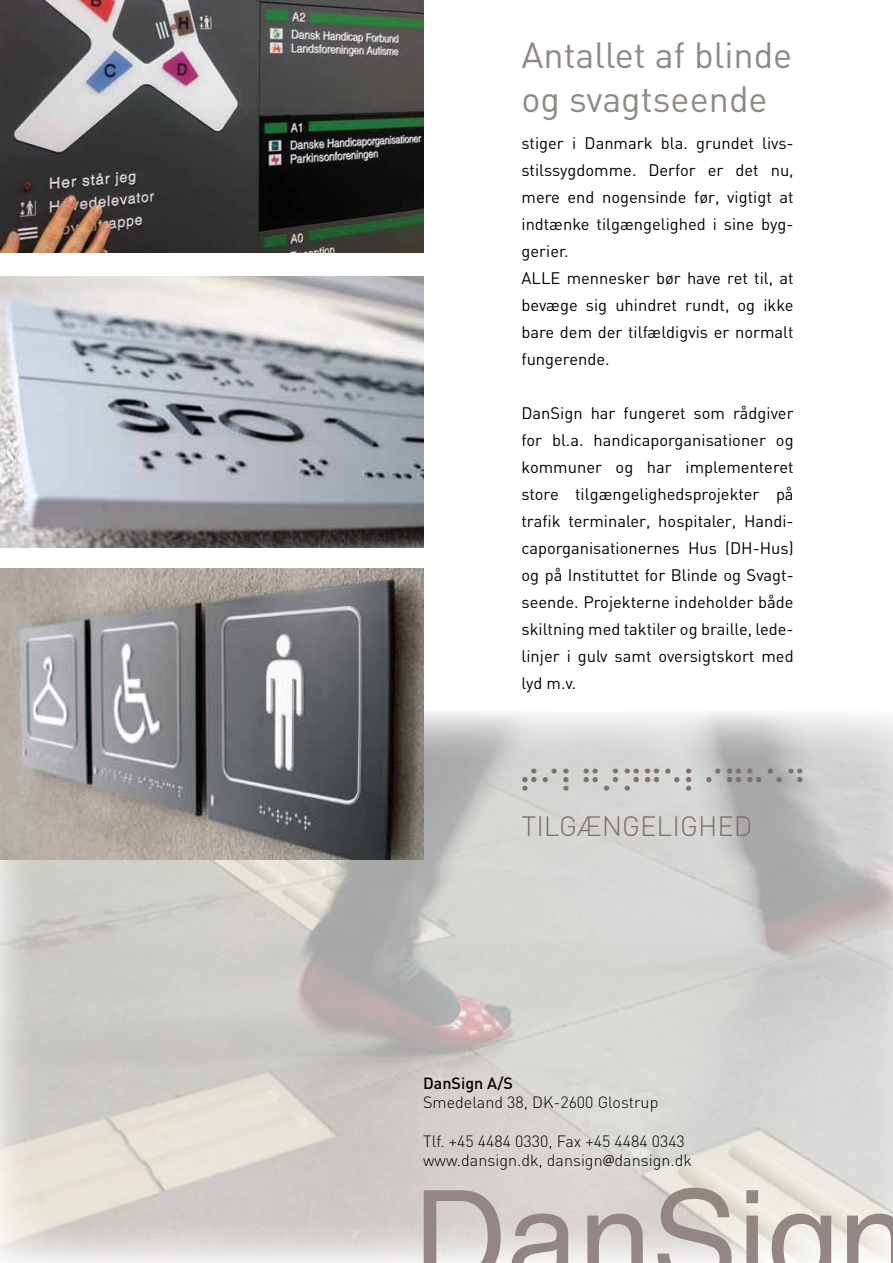
<style>
.page{position:relative;width:893px;height:1263px;background:#fff}
.page>*{position:absolute;margin:0;border:0;box-sizing:border-box;transform-origin:0 0}
.t1{font:129.75px "Helvetica";color:#928784}
.t2{font:36px/43.2px "DIN";color:#928784}
.t3{font:31.5px "Octo Braille MM";color:#7d706d}
.t4{font:300 27.6px "DIN";color:#7d706d}
.t5{font:16.5px/27px "DIN";color:#000}
.t6{font:300 16.2px/19.4px "DIN";color:#000}
.t7{font:500 16.2px "DIN";color:#000}
.s1{font-family:"Myriad";font-weight:400}
</style>
<div class="page">
<img style="left:0;top:710px;width:893px;height:553px">
<img style="left:0;top:568px;width:423px;height:291px">
<img style="left:0;top:276px;width:423px;height:271px">
<img style="left:0;top:0;width:423px;height:252px">
<h2 class="t2" style="left:521px;top:33px;width:272px">Antallet af blinde og svagtseende</h2>
<p class="t5" style="left:521px;top:130px;width:274px">stiger i Danmark bla. grundet livs&shy;stilssygdomme. Derfor er det nu, mere end nogensinde før, vigtigt at indtænke tilgængelighed i sine byg&shy;gerier.<br>ALLE mennesker bør have ret til, at bevæge sig uhindret rundt, og ikke bare dem der tilfældigvis er normalt fungerende.</p>
<p class="t5" style="left:521px;top:399px;width:274px;text-align:justify">DanSign har fungeret som rådgiver for bl.a. handicaporganisationer og kommuner og har implementeret store tilgængelighedsprojekter på trafik terminaler, hospitaler, Handi&shy;caporganisationernes Hus (DH-Hus) og på Instituttet for Blinde og Svagt&shy;seende. Projekterne indeholder både skiltning med taktiler og braille, lede&shy;linjer i gulv samt oversigtskort med lyd m.v.</p>
<h3 class="t3" style="left:521px;top:770px;width:288px">tilgængelighed</h3>
<h3 class="t4" style="left:521px;top:808px;width:233px">TILGÆNGELIGHED</h3>
<p class="t7" style="left:423px;top:1072px;width:91px">DanSign A/S</p>
<p class="t6" style="left:423px;top:1092px;width:237px">Smedeland 38, DK-2600 Glostrup</p>
<p class="t6" style="left:423px;top:1131px;width:270px">Tlf. +45 4484 0330, Fax +45 4484 0343 www.dansign.dk, dansign<span class="s1">@</span>dansign.dk</p>
<h1 class="t1" style="left:413px;top:1163px;width:499px">DanSign</h1>
</div>
